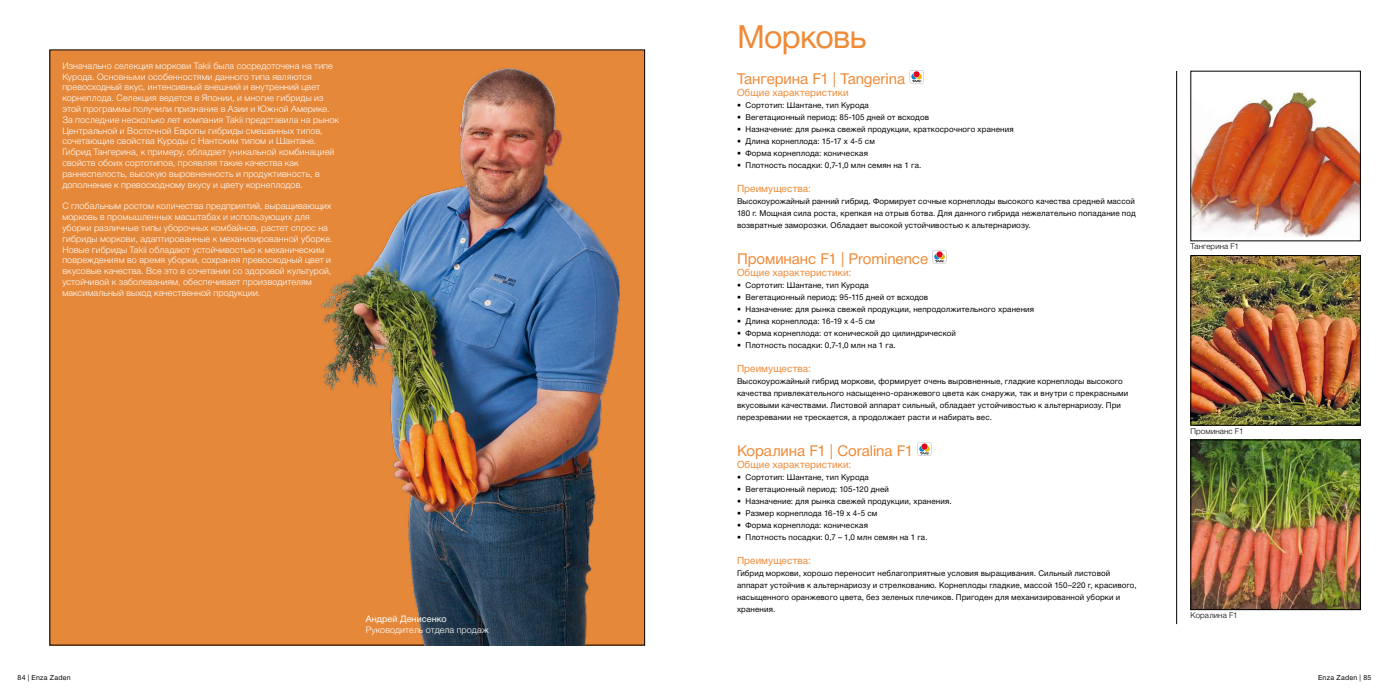
<style>
.page{position:relative;width:1389px;height:695px;background:#fff}
.page>*{position:absolute;margin:0;border:0;box-sizing:border-box;transform-origin:0 0}
.t1{font:32px "Helvetica Neue Cyr";letter-spacing:-.02em;color:#ef8a37}
.t2{font:15px "Helvetica Neue Cyr";letter-spacing:-.005em;color:#ef8a37}
.t3{font:10px "Helvetica Neue Cyr";letter-spacing:.01em;color:#ef8a37}
.t4{font:300 9px/10.8px "Helvetica Neue Cyr";letter-spacing:.01em;color:#fff}
.t5{font:9px "Helvetica Neue Cyr";letter-spacing:.015em;color:#fff}
.t6{font:8px/12px "Helvetica Neue Cyr";letter-spacing:.015em;color:#000}
.t7{font:300 8px "Helvetica Neue Cyr";letter-spacing:.015em;color:#000}
.t8{font:7px "Helvetica Neue Cyr";letter-spacing:.04em;color:#000}
</style>
<div class="page">
<img style="left:1193px;top:91px;width:166px;height:145px">
<img style="left:1193px;top:257px;width:166px;height:166px">
<div style="left:1191px;top:255px;width:170px;height:170px;border:1px solid #000"></div>
<img style="left:1193px;top:441px;width:166px;height:166px">
<div style="left:1191px;top:439px;width:170px;height:170px;border:1px solid #000"></div>
<div style="left:50px;top:50px;width:595px;height:595px;background:#e58839"></div>
<hr style="left:1176px;top:71px;width:1px;height:553px;background:#000">
<img style="left:310px;top:50px;width:335px;height:595px">
<svg style="left:910px;top:70px;width:13px;height:13px"></svg>
<svg style="left:933px;top:250px;width:13px;height:13px"></svg>
<svg style="left:918px;top:442px;width:13px;height:13px"></svg>
<p class="t4" style="left:62px;top:60px;width:278px">Изначально селекция моркови Takii была сосредоточена на типе Курода. Основными особенностями данного типа являются превосходный вкус, интенсивный внешний и внутренний цвет корнеплода. Селекция ведется в Японии, и многие гибриды из этой программы получили признание в Азии и Южной Америке.<br>За последние несколько лет компания Takii представила на рынок Центральной и Восточной Европы гибриды смешанных типов, сочетающие свойства Куроды с Нантским типом и Шантане.<br>Гибрид Тангерина, к примеру, обладает уникальной комбинацией свойств обоих сортотипов, проявляя такие качества как раннеспелость, высокую выровненность и продуктивность, в дополнение к превосходному вкусу и цвету корнеплодов.</p>
<p class="t4" style="left:62px;top:201px;width:271px">С глобальным ростом количества предприятий, выращивающих морковь в промышленных масштабах и использующих для уборки различные типы уборочных комбайнов, растет спрос на гибриды моркови, адаптированные к механизированной уборке.<br>Новые гибриды Takii обладают устойчивостью к механическим повреждениям во время уборки, сохраняя превосходный цвет и вкусовые качества. Все это в сочетании со здоровой культурой, устойчивой к заболеваниям, обеспечивает производителям максимальный выход качественной продукции.</p>
<p class="t5" style="left:366px;top:613px;width:82px">Андрей Денисенко</p>
<p class="t4" style="left:366px;top:624px;width:125px">Руководитель отдела продаж</p>
<h1 class="t1" style="left:737px;top:19px;width:131px">Морковь</h1>
<h2 class="t2" style="left:737px;top:71px;width:170px">Тангерина F1 | Tangerina</h2>
<p class="t3" style="left:737px;top:87px;width:113px">Общие характеристики</p>
<p class="t6" style="left:737px;top:99px;width:133px">• Сортотип: Шантане, тип Курода</p>
<p class="t6" style="left:737px;top:111px;width:194px">• Вегетационный период: 85-105 дней от всходов</p>
<p class="t6" style="left:737px;top:123px;width:278px">• Назначение: для рынка свежей продукции, краткосрочного хранения</p>
<p class="t6" style="left:737px;top:135px;width:139px">• Длина корнеплода: 15-17 х 4-5 см</p>
<p class="t6" style="left:737px;top:147px;width:132px">• Форма корнеплода: коническая</p>
<p class="t6" style="left:737px;top:159px;width:186px">• Плотность посадки: 0,7-1,0 млн семян на 1 га.</p>
<p class="t3" style="left:737px;top:183px;width:76px">Преимущества:</p>
<p class="t6" style="left:737px;top:195px;width:400px;text-align:justify">Высокоурожайный ранний гибрид. Формирует сочные корнеплоды высокого качества средней массой 180 г. Мощная сила роста, крепкая на отрыв ботва. Для данного гибрида нежелательно попадание под возвратные заморозки. Обладает высокой устойчивостью к альтернариозу.</p>
<h2 class="t2" style="left:737px;top:251px;width:193px">Проминанс F1 | Prominence</h2>
<p class="t3" style="left:737px;top:267px;width:116px">Общие характеристики:</p>
<p class="t6" style="left:737px;top:279px;width:133px">• Сортотип: Шантане, тип Курода</p>
<p class="t6" style="left:737px;top:291px;width:193px">• Вегетационный период: 95-115 дней от всходов</p>
<p class="t6" style="left:737px;top:303px;width:299px">• Назначение: для рынка свежей продукции, непродолжительного хранения</p>
<p class="t6" style="left:737px;top:315px;width:140px">• Длина корнеплода: 16-19 х 4-5 см</p>
<p class="t6" style="left:737px;top:327px;width:220px">• Форма корнеплода: от конической до цилиндрической</p>
<p class="t6" style="left:737px;top:339px;width:160px">• Плотность посадки: 0,7-1,0 млн на 1 га.</p>
<p class="t3" style="left:737px;top:363px;width:76px">Преимущества:</p>
<p class="t6" style="left:737px;top:375px;width:393px">Высокоурожайный гибрид моркови, формирует очень выровненные, гладкие корнеплоды высокого качества привлекательного насыщенно-оранжевого цвета как снаружи, так и внутри с прекрасными вкусовыми качествами. Листовой аппарат сильный, обладает устойчивостью к альтернариозу. При перезревании не трескается, а продолжает расти и набирать вес.</p>
<h2 class="t2" style="left:737px;top:443px;width:178px">Коралина F1 | Coralina F1</h2>
<p class="t3" style="left:737px;top:459px;width:116px">Общие характеристики:</p>
<p class="t6" style="left:737px;top:471px;width:133px">• Сортотип: Шантане, тип Курода</p>
<p class="t6" style="left:737px;top:483px;width:153px">• Вегетационный период: 105-120 дней</p>
<p class="t6" style="left:737px;top:495px;width:216px">• Назначение: для рынка свежей продукции, хранения.</p>
<p class="t6" style="left:737px;top:507px;width:142px">• Размер корнеплода 16-19 х 4-5 см</p>
<p class="t6" style="left:737px;top:519px;width:132px">• Форма корнеплода: коническая</p>
<p class="t6" style="left:737px;top:531px;width:192px">• Плотность посадки: 0,7 – 1,0 млн семян на 1 га.</p>
<p class="t3" style="left:737px;top:555px;width:76px">Преимущества:</p>
<p class="t6" style="left:737px;top:567px;width:401px">Гибрид моркови, хорошо переносит неблагоприятные условия выращивания. Сильный листовой аппарат устойчив к альтернариозу и стрелкованию. Корнеплоды гладкие, массой 150–220 г, красивого, насыщенного оранжевого цвета, без зеленых плечиков. Пригоден для механизированной уборки и хранения.</p>
<p class="t7" style="left:1191px;top:242px;width:50px">Тангерина F1</p>
<p class="t7" style="left:1191px;top:426px;width:54px">Проминанс F1</p>
<p class="t7" style="left:1191px;top:610px;width:48px">Коралина F1</p>
<p class="t8" style="left:18px;top:674px;width:55px">84 | Enza Zaden</p>
<p class="t8" style="left:1318px;top:674px;width:55px">Enza Zaden | 85</p>
</div>
